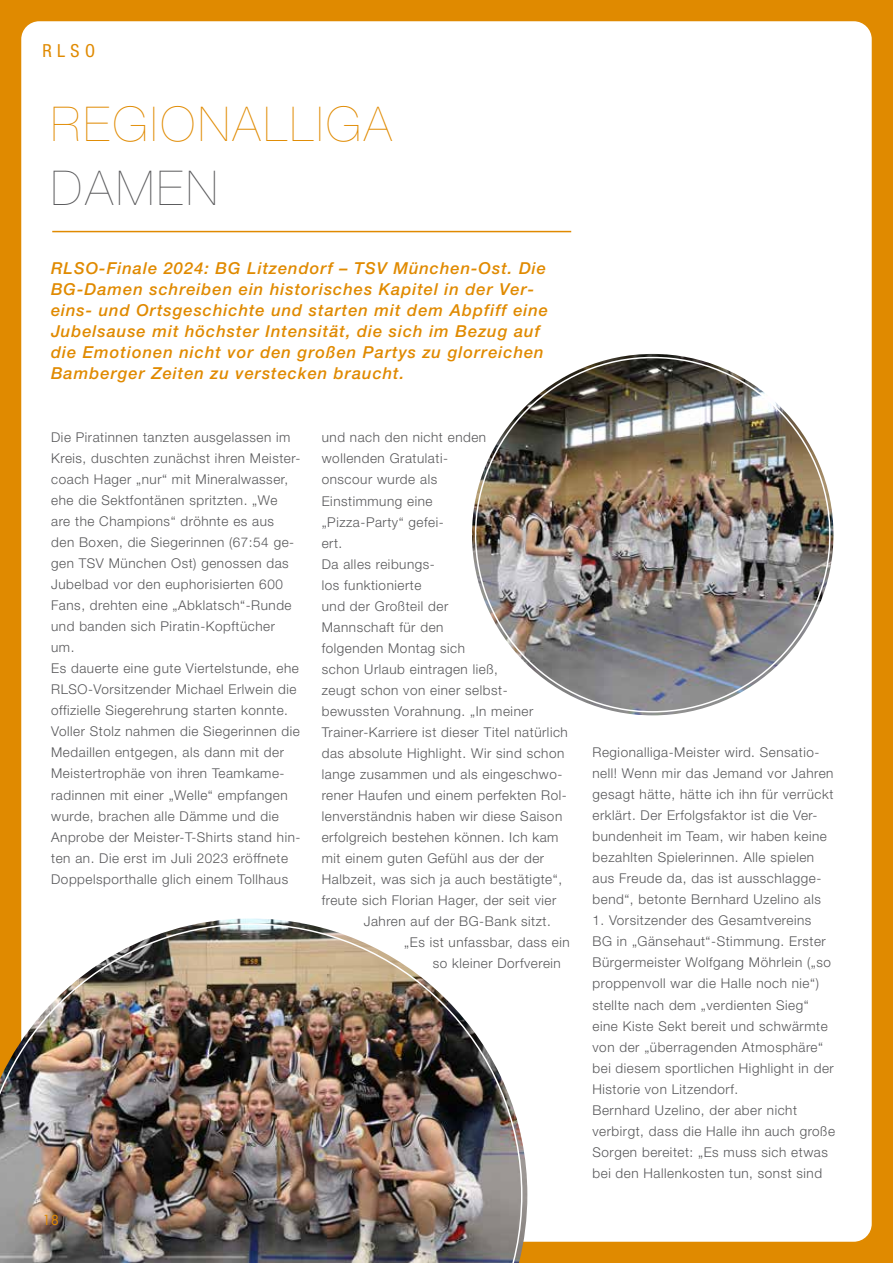
<style>
.page{position:relative;width:893px;height:1263px;background:#e08a00}
.page>*{position:absolute;margin:0;border:0;box-sizing:border-box;transform-origin:0 0}
.t1{font:200 48px "Helvetica Neue LT Pro";letter-spacing:.07em;color:#e08a00}
.t2{font:200 48px "Helvetica Neue LT Pro";letter-spacing:.07em;color:#58585a}
.t3{font:condensed 18px "Helvetica Neue LT Pro";color:#e08a00}
.t4{font:italic 500 16.5px/21px "Helvetica Neue LT Pro";letter-spacing:.06em;color:#e08a00}
.t5{font:300 13.5px/21px "Helvetica Neue LT Std";letter-spacing:.04em;color:#58585a}
.t6{font:13.5px "Futura Std";color:#e08a00}
</style>
<div class="page">
<div style="left:21px;top:21px;width:851px;height:1221px;background:#fff;border-radius:18px"></div>
<hr style="left:52px;top:231px;width:519px;height:1px;background:#e08a00">
<img style="left:21px;top:918px;width:506px;height:331px">
<img style="left:0;top:923px;width:522px;height:340px">
<img style="left:472px;top:354px;width:361px;height:361px;border-radius:181px">
<img style="left:476px;top:357px;width:354px;height:355px;border-radius:177px">
<h2 class="t3" style="left:43px;top:40px;width:54px">RLSO</h2>
<h1 class="t1" style="left:51px;top:96px;width:342px">REGIONALLIGA</h1>
<h1 class="t2" style="left:51px;top:160px;width:168px">DAMEN</h1>
<p class="t4" style="left:51px;top:258px;width:499px">RLSO-Finale 2024: BG Litzendorf – TSV München-Ost. Die BG-Damen schreiben ein historisches Kapitel in der Ver&shy;eins- und Ortsgeschichte und starten mit dem Abpfiff eine Jubelsause mit höchster Intensität, die sich im Bezug auf die Emotionen nicht vor den großen Partys zu glorreichen Bamberger Zeiten zu verstecken braucht.</p>
<p class="t5" style="left:51px;top:427px;width:251px">Die Piratinnen tanzten ausgelassen im Kreis, duschten zunächst ihren Meister&shy;coach Hager „nur“ mit Mineralwasser, ehe die Sektfontänen spritzten. „We<br>are the Champions“ dröhnte es aus<br>den Boxen, die Siegerinnen (67:54 ge&shy;gen TSV München Ost) genossen das Jubelbad vor den euphorisierten 600<br>Fans, drehten eine „Abklatsch“-Runde und banden sich Piratin-Kopftücher um.<br>Es dauerte eine gute Viertelstunde, ehe RLSO-Vorsitzender Michael Erlwein die offizielle Siegerehrung starten konnte.<br>Voller Stolz nahmen die Siegerinnen die Medaillen entgegen, als dann mit der Meistertrophäe von ihren Teamkame&shy;radinnen mit einer „Welle“ empfangen wurde, brachen alle Dämme und die Anprobe der Meister-T-Shirts stand hin&shy;ten an. Die erst im Juli 2023 eröffnete Doppelsporthalle glich einem Tollhaus</p>
<p class="t5" style="left:322px;top:427px;width:166px">und nach den nicht enden</p>
<p class="t5" style="left:322px;top:448px;width:128px">wollenden Gratulati-</p>
<p class="t5" style="left:322px;top:469px;width:117px">onscour wurde als</p>
<p class="t5" style="left:322px;top:490px;width:112px">Einstimmung eine</p>
<p class="t5" style="left:322px;top:511px;width:124px">„Pizza-Party“ gefei-</p>
<p class="t5" style="left:322px;top:532px;width:22px">ert.</p>
<p class="t5" style="left:322px;top:553px;width:115px">Da alles reibungs-</p>
<p class="t5" style="left:322px;top:574px;width:101px">los funktionierte</p>
<p class="t5" style="left:322px;top:595px;width:128px">und der Großteil der</p>
<p class="t5" style="left:322px;top:616px;width:123px">Mannschaft für den</p>
<p class="t5" style="left:322px;top:637px;width:145px">folgenden Montag sich</p>
<p class="t5" style="left:322px;top:658px;width:178px">schon Urlaub eintragen ließ,</p>
<p class="t5" style="left:322px;top:679px;width:187px">zeugt schon von einer selbst-</p>
<p class="t5" style="left:322px;top:700px;width:213px">bewussten Vorahnung. „In meiner</p>
<p class="t5" style="left:322px;top:721px;width:248px">Trainer-Karriere ist dieser Titel natürlich</p>
<p class="t5" style="left:322px;top:742px;width:244px">das absolute Highlight. Wir sind schon</p>
<p class="t5" style="left:322px;top:763px;width:242px">lange zusammen und als eingeschwo-</p>
<p class="t5" style="left:322px;top:784px;width:247px">rener Haufen und einem perfekten Rol-</p>
<p class="t5" style="left:322px;top:805px;width:242px">lenverständnis haben wir diese Saison</p>
<p class="t5" style="left:322px;top:826px;width:238px">erfolgreich bestehen können. Ich kam</p>
<p class="t5" style="left:322px;top:847px;width:224px">mit einem guten Gefühl aus der der</p>
<p class="t5" style="left:322px;top:868px;width:242px">Halbzeit, was sich ja auch bestätigte“,</p>
<p class="t5" style="left:322px;top:889px;width:236px">freute sich Florian Hager, der seit vier</p>
<p class="t5" style="left:364px;top:910px;width:189px">Jahren auf der BG-Bank sitzt.</p>
<p class="t5" style="left:404px;top:931px;width:167px">„Es ist unfassbar, dass ein</p>
<p class="t5" style="left:433px;top:952px;width:130px">so kleiner Dorfverein</p>
<p class="t6" style="left:43px;top:1211px;width:18px">18</p>
<p class="t5" style="left:592px;top:742px;width:242px">Regionalliga-Meister wird. Sensatio&shy;nell! Wenn mir das Jemand vor Jahren gesagt hätte, hätte ich ihn für verrückt erklärt. Der Erfolgsfaktor ist die Ver&shy;bundenheit im Team, wir haben keine bezahlten Spielerinnen. Alle spielen aus Freude da, das ist ausschlagge&shy;bend“, betonte Bernhard Uzelino als</p>
<p class="t5" style="left:592px;top:910px;width:244px">1. Vorsitzender des Gesamtvereins<br>BG in „Gänsehaut“-Stimmung. Erster Bürgermeister Wolfgang Möhrlein („so proppenvoll war die Halle noch nie“) stellte nach dem „verdienten Sieg“ eine Kiste Sekt bereit und schwärmte von der „überragenden Atmosphäre“ bei diesem sportlichen Highlight in der Historie von Litzendorf.<br>Bernhard Uzelino, der aber nicht verbirgt, dass die Halle ihn auch große Sorgen bereitet: „Es muss sich etwas bei den Hallenkosten tun, sonst sind</p>
</div>
